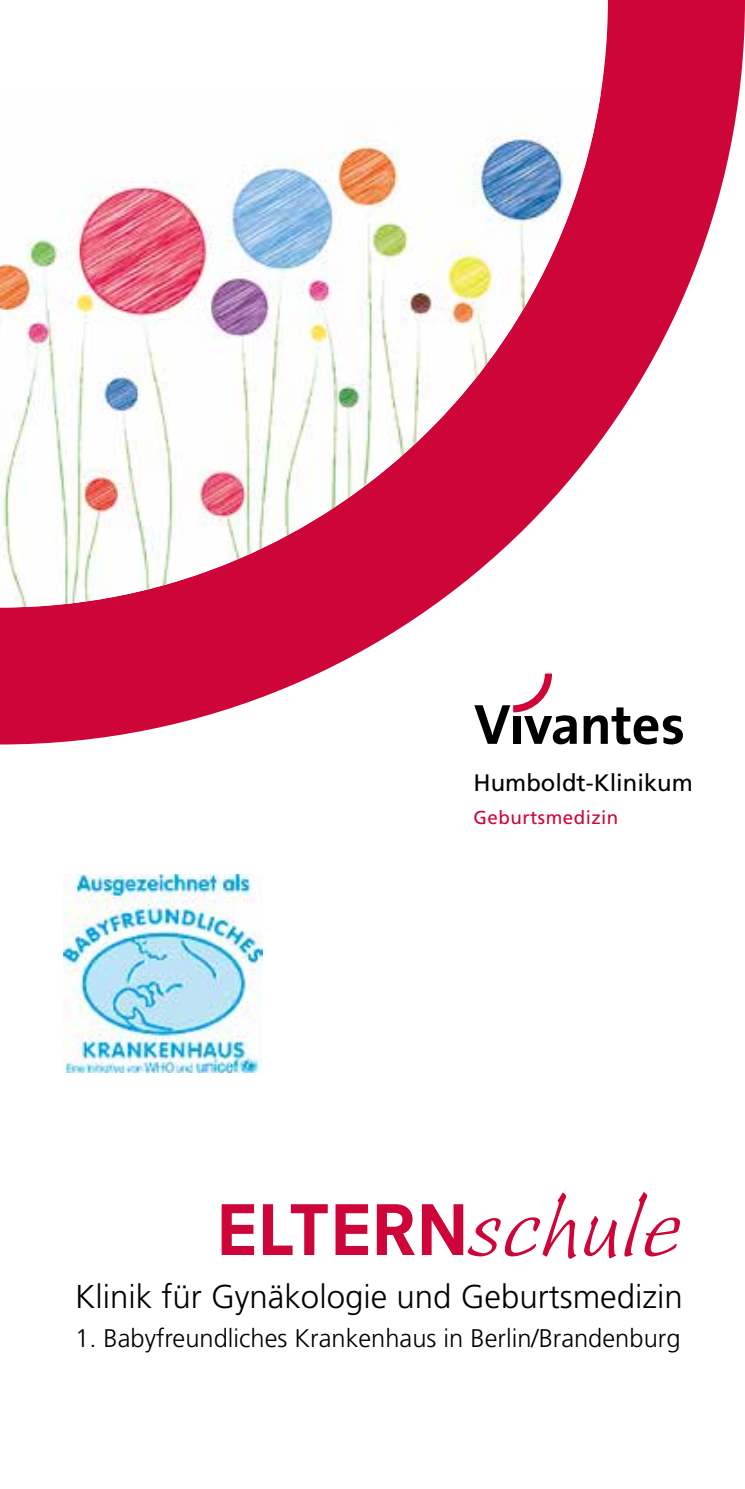
<style>
.page{position:relative;width:745px;height:1489px;background:#fff}
.page>*{position:absolute;margin:0;border:0;box-sizing:border-box;transform-origin:0 0}
.t1{font:800 67.5px "Neuzeit SLT";color:#ce0539}
.t2{font:300 33px "Frutiger LT Pro";color:#000}
.t3{font:300 25.5px "Frutiger LT Pro";color:#000}
.t4{font:23.75px "Frutiger";color:#000}
.t5{font:18.75px "Frutiger";letter-spacing:.025em;color:#ce0539}
.s1{font-family:"Linotype Sallwey Script";font-weight:400;font-size:82.5px}
</style>
<div class="page">
<svg style="left:0;top:0;width:744px;height:744px"></svg>
<svg style="left:0;top:0;width:607px;height:607px"></svg>
<img style="left:0;top:94px;width:600px;height:513px">
<svg style="left:583px;top:707px;width:99px;height:37px"></svg>
<svg style="left:474px;top:673px;width:102px;height:71px"></svg>
<img style="left:64px;top:874px;width:198px;height:198px">
<p class="t4" style="left:473px;top:769px;width:221px">Humboldt-Klinikum</p>
<p class="t5" style="left:473px;top:806px;width:146px">Geburtsmedizin</p>
<h1 class="t1" style="left:216px;top:1188px;width:466px">ELTERN<span class="s1">schule</span></h1>
<p class="t2" style="left:75px;top:1277px;width:608px">Klinik für Gynäkologie und Geburtsmedizin</p>
<p class="t3" style="left:75px;top:1323px;width:606px">1. Babyfreundliches Krankenhaus in Berlin/Brandenburg</p>
</div>
